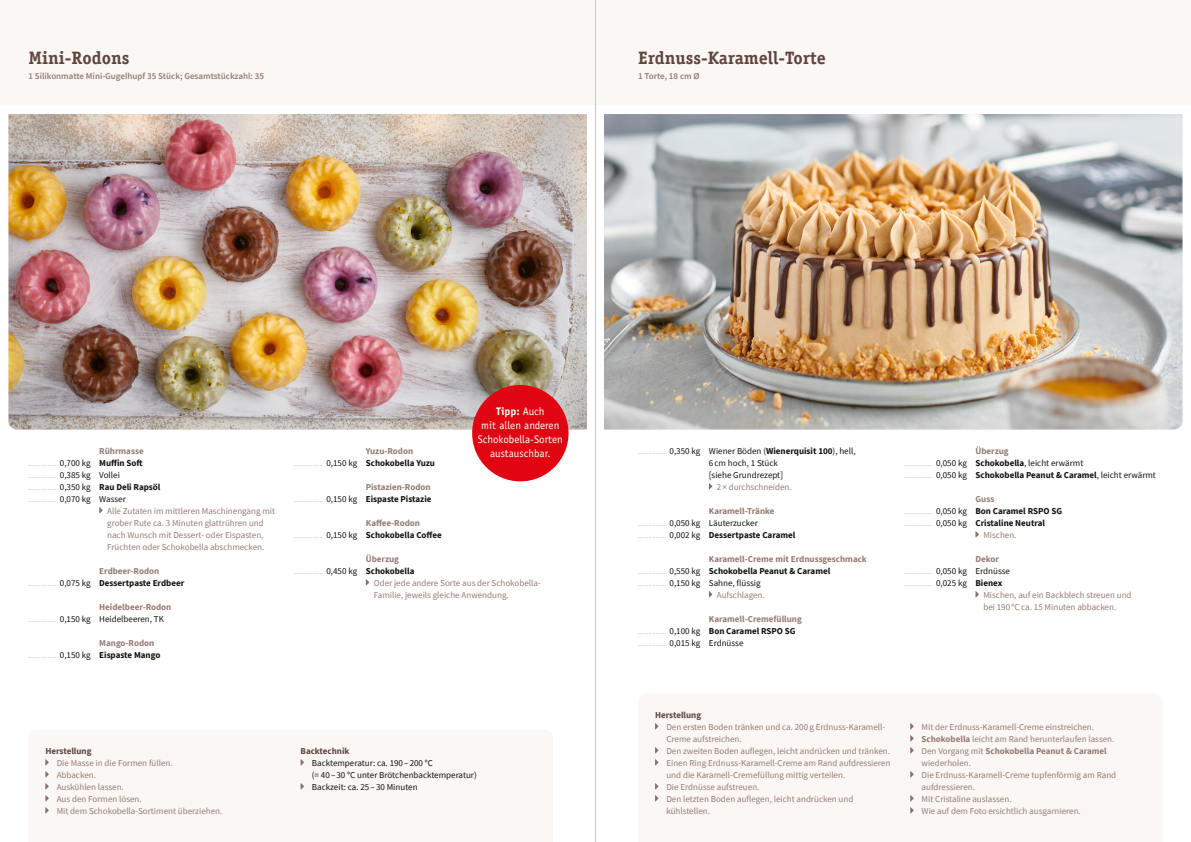
<style>
.page{position:relative;width:1191px;height:842px;background:#fff}
.page>*{position:absolute;margin:0;border:0;box-sizing:border-box;transform-origin:0 0}
.t1{font:700 18px "Officina Serif Std";color:#60453f}
.t2{font:11px/14px "Officina Sans Std";color:#fff;text-align:center}
.t3{font:9px/12px "Source Sans Pro";color:#977c73}
.t4{font:700 9px/12px "Source Sans Pro";color:#12120d}
.t5{font:9px/12px "Source Sans Pro";color:#12120d}
.t6{font:700 9px "Source Sans Pro";color:#977c73}
.t7{font:600 9px "Source Sans Pro";color:#977c73}
.t8{font:700 9px "Source Sans Pro";color:#60453f}
.t9{font:4px "Source Sans Pro";color:#12120d}
.s1{font-weight:400}
.s2{font-weight:700}
.s3{color:#12120d}
.s4{font-weight:700;color:#12120d}
.s5{font-weight:400;color:#977c73}
</style>
<div class="page">
<div style="left:0;top:0;width:1191px;height:105px;background:#faf7f5"></div>
<img style="left:604px;top:114px;width:578px;height:315px">
<img style="left:9px;top:114px;width:578px;height:315px">
<svg style="left:709px;top:483px;width:3px;height:7px"></svg>
<svg style="left:709px;top:591px;width:3px;height:7px"></svg>
<svg style="left:975px;top:531px;width:4px;height:7px"></svg>
<svg style="left:975px;top:591px;width:4px;height:7px"></svg>
<svg style="left:655px;top:723px;width:3px;height:7px"></svg>
<svg style="left:655px;top:747px;width:3px;height:19px"></svg>
<svg style="left:655px;top:783px;width:3px;height:19px"></svg>
<svg style="left:910px;top:723px;width:3px;height:31px"></svg>
<svg style="left:910px;top:771px;width:3px;height:7px"></svg>
<svg style="left:910px;top:795px;width:3px;height:19px"></svg>
<svg style="left:99px;top:507px;width:4px;height:7px"></svg>
<svg style="left:366px;top:579px;width:3px;height:7px"></svg>
<svg style="left:45px;top:759px;width:4px;height:55px"></svg>
<svg style="left:300px;top:759px;width:4px;height:7px"></svg>
<svg style="left:300px;top:783px;width:4px;height:7px"></svg>
<div style="left:472px;top:385px;width:96px;height:96px;background:#e10413;border-radius:50%"></div>
<hr style="left:595px;top:0;width:1px;height:842px;background:#c5c7c7">
<h1 class="t1" style="left:28px;top:51px;width:103px">Mini-Rodons</h1>
<p class="t7" style="left:28px;top:72px;width:237px">1 Silikonmatte Mini-Gugelhupf 35 Stück; Gesamtstückzahl: 35</p>
<h1 class="t1" style="left:638px;top:51px;width:189px">Erdnuss-Karamell-Torte</h1>
<p class="t7" style="left:638px;top:72px;width:63px">1 Torte, 18 cm Ø</p>
<p class="t6" style="left:99px;top:446px;width:46px">Rührmasse</p>
<p class="t9" style="left:28px;top:463px;width:29px">. . . . . . . . . . . . . . . .</p>
<p class="t4" style="left:60px;top:456px;width:84px"><span class="s1">0,700 kg</span> Muffin Soft</p>
<p class="t9" style="left:28px;top:475px;width:29px">. . . . . . . . . . . . . . . .</p>
<p class="t5" style="left:60px;top:468px;width:61px">0,385 kg Vollei</p>
<p class="t9" style="left:28px;top:487px;width:29px">. . . . . . . . . . . . . . . .</p>
<p class="t4" style="left:60px;top:481px;width:102px"><span class="s1">0,350 kg</span> Rau Deli Rapsöl</p>
<p class="t9" style="left:28px;top:499px;width:29px">. . . . . . . . . . . . . . . .</p>
<p class="t5" style="left:60px;top:493px;width:67px">0,070 kg Wasser</p>
<p class="t3" style="left:107px;top:505px;width:169px">Alle Zutaten im mittleren Maschinengang mit grober Rute ca. 3 Minuten glattrühren und nach Wunsch mit Dessert- oder Eispasten, Früchten oder Schokobella abschmecken.</p>
<p class="t6" style="left:99px;top:564px;width:62px">Erdbeer-Rodon</p>
<p class="t9" style="left:28px;top:583px;width:29px">. . . . . . . . . . . . . . . .</p>
<p class="t4" style="left:60px;top:576px;width:126px"><span class="s1">0,075 kg</span> Dessertpaste Erdbeer</p>
<p class="t6" style="left:99px;top:602px;width:74px">Heidelbeer-Rodon</p>
<p class="t9" style="left:28px;top:619px;width:29px">. . . . . . . . . . . . . . . .</p>
<p class="t5" style="left:60px;top:612px;width:106px">0,150 kg Heidelbeeren, TK</p>
<p class="t6" style="left:99px;top:638px;width:57px">Mango-Rodon</p>
<p class="t9" style="left:28px;top:655px;width:29px">. . . . . . . . . . . . . . . .</p>
<p class="t4" style="left:60px;top:648px;width:102px"><span class="s1">0,150 kg</span> Eispaste Mango</p>
<p class="t2" style="left:478px;top:405px;width:86px"><span class="s2">Tipp:</span> Auch<br>mit allen anderen<br>Schokobella-Sorten austauschbar.</p>
<p class="t6" style="left:366px;top:444px;width:49px">Yuzu-Rodon</p>
<p class="t9" style="left:295px;top:463px;width:29px">. . . . . . . . . . . . . . . .</p>
<p class="t4" style="left:326px;top:456px;width:110px"><span class="s1">0,150 kg</span> Schokobella Yuzu</p>
<p class="t6" style="left:366px;top:480px;width:66px">Pistazien-Rodon</p>
<p class="t9" style="left:295px;top:499px;width:29px">. . . . . . . . . . . . . . . .</p>
<p class="t4" style="left:326px;top:492px;width:107px"><span class="s1">0,150 kg</span> Eispaste Pistazie</p>
<p class="t6" style="left:366px;top:516px;width:56px">Kaffee-Rodon</p>
<p class="t9" style="left:295px;top:535px;width:29px">. . . . . . . . . . . . . . . .</p>
<p class="t4" style="left:326px;top:528px;width:117px"><span class="s1">0,150 kg</span> Schokobella Coffee</p>
<p class="t6" style="left:366px;top:552px;width:35px">Überzug</p>
<p class="t9" style="left:295px;top:571px;width:29px">. . . . . . . . . . . . . . . .</p>
<p class="t3" style="left:374px;top:565px;width:169px;text-indent:-47px"><span class="s3">0,450 kg</span> <span class="s4">Schokobella<br></span>Oder jede andere Sorte aus der Schokobella-<br>Familie, jeweils gleiche Anwendung.</p>
<p class="t8" style="left:45px;top:746px;width:48px">Herstellung</p>
<p class="t3" style="left:57px;top:756px;width:167px">Die Masse in die Formen füllen.<br>Abbacken.<br>Auskühlen lassen.<br>Aus den Formen lösen.<br>Mit dem Schokobella-Sortiment überziehen.</p>
<p class="t8" style="left:300px;top:746px;width:50px">Backtechnik</p>
<p class="t5" style="left:312px;top:757px;width:166px">Backtemperatur: ca. 190 – 200 °C<br>(= 40 – 30 °C unter Brötchenbacktemperatur)<br>Backzeit: ca. 25 – 30 Minuten</p>
<p class="t9" style="left:638px;top:451px;width:29px">. . . . . . . . . . . . . . . .</p>
<p class="t5" style="left:709px;top:444px;width:148px;text-indent:-39px">0,350 kg Wiener Böden (<span class="s2">Wienerquisit 100</span>), hell,<br>6 cm hoch, 1 Stück<br>[siehe Grundrezept]</p>
<p class="t3" style="left:717px;top:481px;width:76px">2 × durchschneiden.</p>
<p class="t6" style="left:709px;top:506px;width:67px">Karamell-Tränke</p>
<p class="t9" style="left:638px;top:523px;width:29px">. . . . . . . . . . . . . . . .</p>
<p class="t5" style="left:669px;top:516px;width:90px">0,050 kg Läuterzucker</p>
<p class="t9" style="left:638px;top:535px;width:29px">. . . . . . . . . . . . . . . .</p>
<p class="t4" style="left:669px;top:529px;width:127px"><span class="s1">0,002 kg</span> Dessertpaste Caramel</p>
<p class="t6" style="left:709px;top:552px;width:159px">Karamell-Creme mit Erdnussgeschmack</p>
<p class="t9" style="left:638px;top:571px;width:29px">. . . . . . . . . . . . . . . .</p>
<p class="t4" style="left:669px;top:565px;width:162px"><span class="s1">0,550 kg</span> Schokobella Peanut &amp; Caramel</p>
<p class="t9" style="left:638px;top:583px;width:29px">. . . . . . . . . . . . . . . .</p>
<p class="t5" style="left:669px;top:576px;width:93px">0,150 kg Sahne, flüssig</p>
<p class="t3" style="left:717px;top:589px;width:49px">Aufschlagen.</p>
<p class="t6" style="left:709px;top:614px;width:94px">Karamell-Cremefüllung</p>
<p class="t9" style="left:638px;top:631px;width:29px">. . . . . . . . . . . . . . . .</p>
<p class="t4" style="left:669px;top:625px;width:127px"><span class="s1">0,100 kg</span> Bon Caramel RSPO SG</p>
<p class="t9" style="left:638px;top:643px;width:29px">. . . . . . . . . . . . . . . .</p>
<p class="t5" style="left:669px;top:636px;width:75px">0,015 kg Erdnüsse</p>
<p class="t6" style="left:975px;top:444px;width:35px">Überzug</p>
<p class="t9" style="left:904px;top:463px;width:29px">. . . . . . . . . . . . . . . .</p>
<p class="t5" style="left:936px;top:456px;width:149px">0,050 kg <span class="s2">Schokobella</span>, leicht erwärmt</p>
<p class="t9" style="left:904px;top:475px;width:29px">. . . . . . . . . . . . . . . .</p>
<p class="t4" style="left:936px;top:469px;width:221px"><span class="s1">0,050 kg</span> Schokobella Peanut &amp; Caramel<span class="s1">, leicht erwärmt</span></p>
<p class="t6" style="left:975px;top:494px;width:20px">Guss</p>
<p class="t9" style="left:904px;top:511px;width:29px">. . . . . . . . . . . . . . . .</p>
<p class="t4" style="left:936px;top:505px;width:127px"><span class="s1">0,050 kg</span> Bon Caramel RSPO SG</p>
<p class="t9" style="left:904px;top:523px;width:29px">. . . . . . . . . . . . . . . .</p>
<p class="t4" style="left:983px;top:517px;width:63px;text-indent:-47px"><span class="s1">0,050 kg</span> Cristaline Neutral<br><span class="s5">Mischen.</span></p>
<p class="t6" style="left:975px;top:554px;width:25px">Dekor</p>
<p class="t9" style="left:904px;top:571px;width:29px">. . . . . . . . . . . . . . . .</p>
<p class="t5" style="left:936px;top:564px;width:75px">0,050 kg Erdnüsse</p>
<p class="t9" style="left:904px;top:583px;width:29px">. . . . . . . . . . . . . . . .</p>
<p class="t3" style="left:983px;top:577px;width:150px;text-indent:-47px"><span class="s3">0,025 kg</span> <span class="s4">Bienex<br></span>Mischen, auf ein Backblech streuen und bei 190 °C ca. 15 Minuten abbacken.</p>
<p class="t8" style="left:655px;top:710px;width:48px">Herstellung</p>
<p class="t3" style="left:666px;top:721px;width:225px">Den ersten Boden tränken und ca. 200 g Erdnuss-Karamell-Creme aufstreichen.<br>Den zweiten Boden auflegen, leicht andrücken und tränken.<br>Einen Ring Erdnuss-Karamell-Creme am Rand aufdressieren und die Karamell-Cremefüllung mittig verteilen.<br>Die Erdnüsse aufstreuen.<br>Den letzten Boden auflegen, leicht andrücken und kühlstellen.</p>
<p class="t3" style="left:921px;top:721px;width:196px">Mit der Erdnuss-Karamell-Creme einstreichen.<br><span class="s2">Schokobella</span> leicht am Rand herunterlaufen lassen.<br>Den Vorgang mit <span class="s2">Schokobella Peanut &amp; Caramel </span>wiederholen.<br>Die Erdnuss-Karamell-Creme tupfenförmig am Rand aufdressieren.<br>Mit Cristaline auslassen.<br>Wie auf dem Foto ersichtlich ausgarnieren.</p>
</div>
